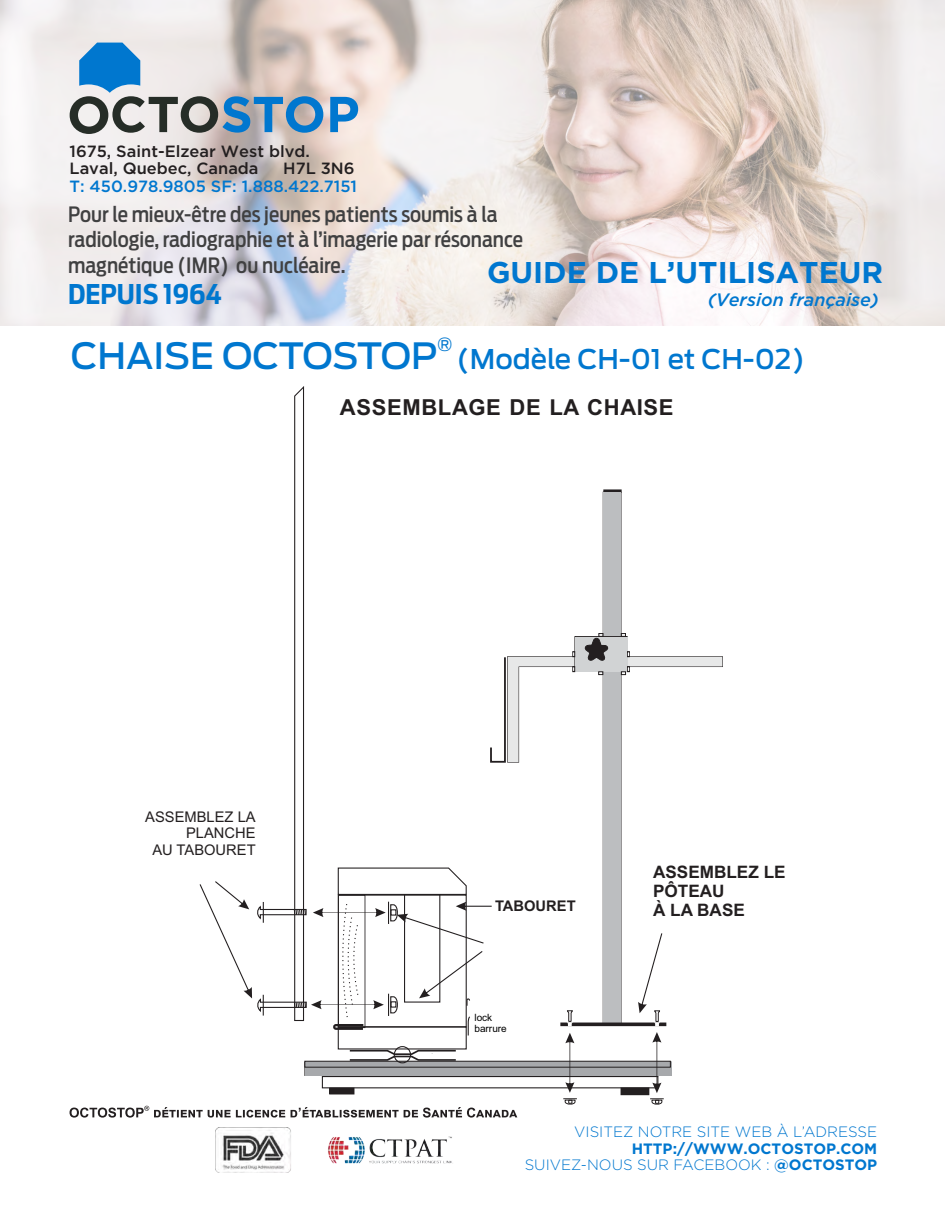
<style>
.page{position:relative;width:945px;height:1215px;background:#fff}
.page>*{position:absolute;margin:0;border:0;box-sizing:border-box;transform-origin:0 0}
.t1{font:700 30px "Gotham";color:#0077cf}
.t2{font:500 27px "Antenna";color:#0077cf}
.t3{font:700 27px "Antenna Cond";color:#0077cf}
.t4{font:700 22.05px "Arial";letter-spacing:.03em;color:#231f20}
.t5{font:500 21px/25.2px "Antenna Cond";color:#404041}
.t6{font:italic 500 18px "Gotham";color:#0077cf}
.t7{font:500 18px "Antenna";color:#0077cf}
.t8{font:700 17.1px/19.2px "Arial";color:#231f20}
.t9{font:500 16.2px/17.7px "Gotham";color:#231f20}
.t10{font:500 16.2px "Gotham";color:#0077cf}
.t11{font:700 15px/16.6px "Gotham";color:#0077cf;text-align:right}
.t12{font:300 15px "Gotham";color:#0077cf}
.t13{font:14.7px/16.5px "Arial";color:#231f20;text-align:right}
.t14{font:700 14.7px "Arial";color:#231f20}
.t15{font:10.05px/11.2px "Arial";color:#000}
.s1{font-size:36px}
.s2{font-weight:300}
</style>
<div class="page">
<img style="left:0;top:0;width:945px;height:325px">
<svg style="left:330px;top:97px;width:28px;height:35px"></svg>
<svg style="left:70px;top:43px;width:253px;height:91px;background:#a5b3be"></svg>
<svg style="left:70px;top:386px;width:653px;height:732px"></svg>
<img style="left:215px;top:1127px;width:238px;height:45px">
<p class="t9" style="left:70px;top:143px;width:242px">1675, Saint-Elzear West blvd.<br>Laval, Quebec, Canada</p>
<p class="t9" style="left:283px;top:161px;width:73px">H7L 3N6</p>
<p class="t10" style="left:70px;top:180px;width:289px">T: 450.978.9805 SF: 1.888.422.7151</p>
<p class="t5" style="left:68px;top:203px;width:456px">Pour le mieux-être des jeunes patients soumis à la radiologie, radiographie et à l’imagerie par résonance magnétique (IMR) ou nucléaire.</p>
<p class="t3" style="left:68px;top:282px;width:155px">DEPUIS 1964</p>
<h1 class="t1" style="left:487px;top:261px;width:398px">GUIDE DE L’UTILISATEUR</h1>
<p class="t6" style="left:708px;top:292px;width:172px">(Version française)</p>
<p class="t7" style="left:438px;top:336px;width:16px">®</p>
<p class="t2" style="left:71px;top:347px;width:736px"><span class="s1">CHAISE OCTOSTOP</span> (Modèle CH-01 et CH-02)</p>
<p class="t4" style="left:340px;top:399px;width:335px">ASSEMBLAGE DE LA CHAISE</p>
<p class="t13" style="left:145px;top:810px;width:112px">ASSEMBLEZ LA<br>PLANCHE<br>AU TABOURET</p>
<p class="t14" style="left:495px;top:901px;width:82px">TABOURET</p>
<p class="t15" style="left:474px;top:1012px;width:34px">lock barrure</p>
<p class="t8" style="left:653px;top:864px;width:134px">ASSEMBLEZ LE<br>PÔTEAU<br>À LA BASE</p>
<p class="t12" style="left:574px;top:1124px;width:304px">VISITEZ NOTRE SITE WEB À L’ADRESSE</p>
<p class="t11" style="left:525px;top:1141px;width:354px">HTTP://WWW.OCTOSTOP.COM<br><span class="s2">SUIVEZ-NOUS SUR FACEBOOK :</span> @OCTOSTOP</p>
</div>
